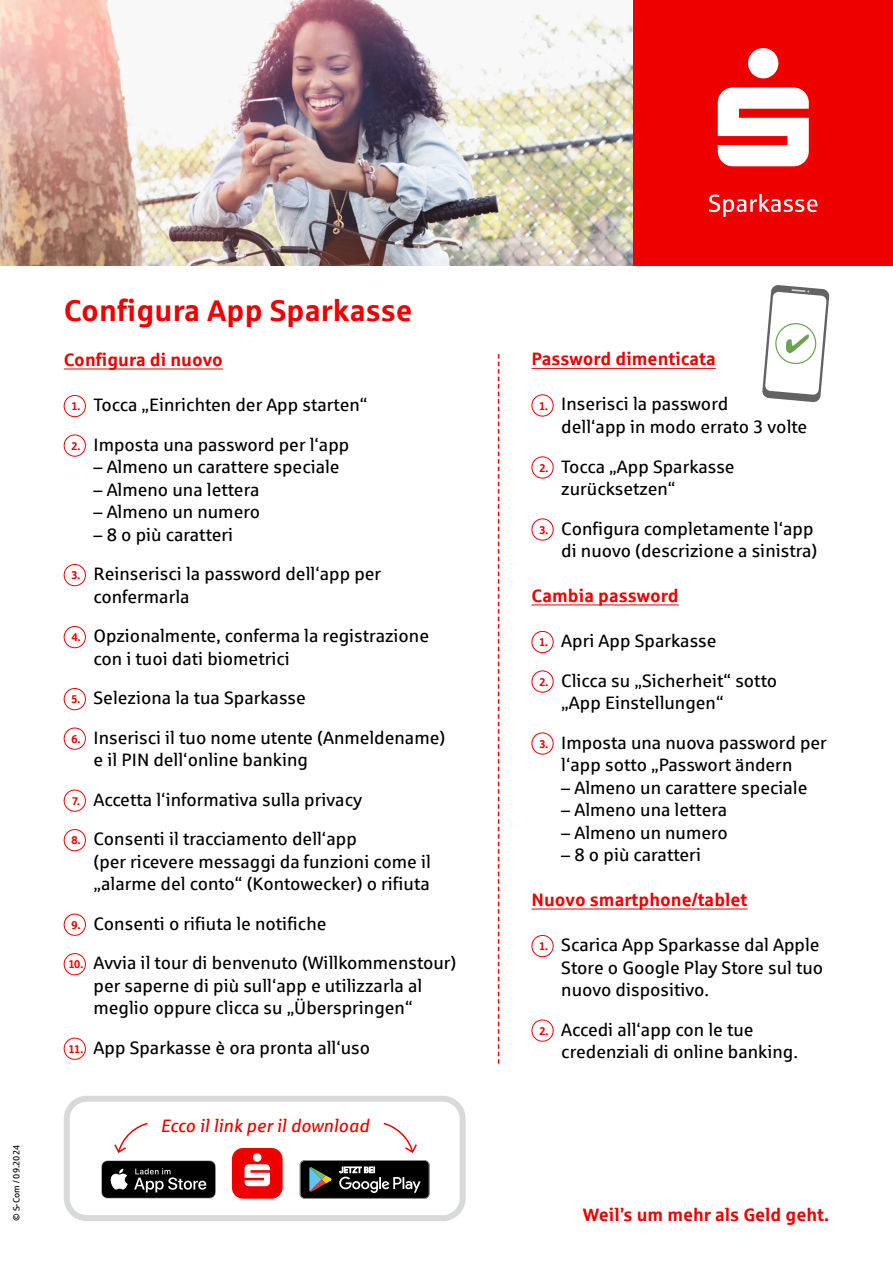
<style>
.page{position:relative;width:893px;height:1263px;background:#fff}
.page>*{position:absolute;margin:0;border:0;box-sizing:border-box;transform-origin:0 0}
.t1{font:700 30px "Sparkasse Rg";color:#e00}
.t2{font:18px/22.5px "Sparkasse Rg";color:#000}
.t3{font:700 18px "Sparkasse Rg";color:#e00}
.t4{font:italic 18px "Sparkasse Rg";color:#e00}
.t5{font:9px "Sparkasse Rg";color:#000}
.s1{font-family:"Sparkasse Head";font-size:11.25px;color:#e00}
</style>
<div class="page">
<hr style="left:64px;top:368px;width:159px;height:1px;background:#e00">
<div style="left:64px;top:395px;width:22px;height:22px;border:1px solid #e00;border-radius:50%"></div>
<div style="left:64px;top:435px;width:22px;height:22px;border:1px solid #e00;border-radius:50%"></div>
<div style="left:64px;top:564px;width:22px;height:22px;border:1px solid #e00;border-radius:50%"></div>
<div style="left:64px;top:626px;width:22px;height:22px;border:1px solid #e00;border-radius:50%"></div>
<div style="left:64px;top:688px;width:22px;height:22px;border:1px solid #e00;border-radius:50%"></div>
<div style="left:64px;top:728px;width:22px;height:22px;border:1px solid #e00;border-radius:50%"></div>
<div style="left:64px;top:790px;width:22px;height:22px;border:1px solid #e00;border-radius:50%"></div>
<div style="left:64px;top:829px;width:22px;height:22px;border:1px solid #e00;border-radius:50%"></div>
<div style="left:64px;top:914px;width:22px;height:22px;border:1px solid #e00;border-radius:50%"></div>
<div style="left:64px;top:953px;width:22px;height:22px;border:1px solid #e00;border-radius:50%"></div>
<div style="left:64px;top:1038px;width:22px;height:22px;border:1px solid #e00;border-radius:50%"></div>
<hr style="left:531px;top:368px;width:185px;height:1px;background:#e00">
<hr style="left:531px;top:604px;width:148px;height:1px;background:#e00">
<hr style="left:531px;top:908px;width:216px;height:1px;background:#e00">
<div style="left:531px;top:394px;width:23px;height:22px;border:1px solid #e00;border-radius:50%"></div>
<div style="left:531px;top:456px;width:23px;height:22px;border:1px solid #e00;border-radius:50%"></div>
<div style="left:531px;top:518px;width:23px;height:22px;border:1px solid #e00;border-radius:50%"></div>
<div style="left:531px;top:631px;width:23px;height:22px;border:1px solid #e00;border-radius:50%"></div>
<div style="left:531px;top:670px;width:23px;height:22px;border:1px solid #e00;border-radius:50%"></div>
<div style="left:531px;top:732px;width:23px;height:22px;border:1px solid #e00;border-radius:50%"></div>
<div style="left:531px;top:935px;width:23px;height:22px;border:1px solid #e00;border-radius:50%"></div>
<div style="left:531px;top:1019px;width:23px;height:22px;border:1px solid #e00;border-radius:50%"></div>
<svg style="left:762px;top:285px;width:67px;height:117px"></svg>
<svg style="left:498px;top:354px;width:1px;height:710px"></svg>
<div style="left:64px;top:1096px;width:402px;height:125px;border:6px solid #d8dada;border-radius:20px"></div>
<svg style="left:114px;top:1122px;width:34px;height:31px"></svg>
<svg style="left:383px;top:1122px;width:34px;height:31px"></svg>
<div style="left:232px;top:1148px;width:51px;height:51px;background:#e00;border-radius:11px"></div>
<svg style="left:245px;top:1153px;width:25px;height:33px"></svg>
<svg style="left:300px;top:1160px;width:129px;height:39px;background:#2d2f2d"></svg>
<svg style="left:101px;top:1160px;width:115px;height:39px;background:#323232"></svg>
<img style="left:0;top:0;width:634px;height:266px">
<div style="left:634px;top:0;width:259px;height:266px;background:#e00"></div>
<svg style="left:709px;top:194px;width:108px;height:23px"></svg>
<svg style="left:718px;top:48px;width:91px;height:118px"></svg>
<p class="t5" style="left:11px;top:1221px;width:78px;rotate:-90deg">© S-Com / 09.2024</p>
<h1 class="t1" style="left:64px;top:291px;width:350px">Configura App Sparkasse</h1>
<p class="t3" style="left:64px;top:348px;width:161px">Configura di nuovo</p>
<p class="t2" style="left:72px;top:393px;width:297px"><span class="s1">1.</span> Tocca „Einrichten der App starten“</p>
<p class="t2" style="left:72px;top:433px;width:279px"><span class="s1">2.</span> Imposta una password per l‘app</p>
<p class="t2" style="left:94px;top:455px;width:248px">– Almeno un carattere speciale</p>
<p class="t2" style="left:94px;top:478px;width:167px">– Almeno una lettera</p>
<p class="t2" style="left:94px;top:500px;width:168px">– Almeno un numero</p>
<p class="t2" style="left:94px;top:523px;width:141px">– 8 o più caratteri</p>
<p class="t2" style="left:94px;top:562px;width:289px;text-indent:-22px"><span class="s1">3.</span> Reinserisci la password dell‘app per confermarla</p>
<p class="t2" style="left:94px;top:624px;width:337px;text-indent:-22px"><span class="s1">4.</span> Opzionalmente, conferma la registrazione con i tuoi dati biometrici</p>
<p class="t2" style="left:72px;top:686px;width:236px"><span class="s1">5.</span> Seleziona la tua Sparkasse</p>
<p class="t2" style="left:94px;top:726px;width:353px;text-indent:-22px"><span class="s1">6.</span> Inserisci il tuo nome utente (Anmeldename) e il PIN dell‘online banking</p>
<p class="t2" style="left:72px;top:788px;width:291px"><span class="s1">7.</span> Accetta l‘informativa sulla privacy</p>
<p class="t2" style="left:94px;top:827px;width:339px;text-indent:-22px"><span class="s1">8.</span> Consenti il tracciamento dell‘app<br>(per ricevere messaggi da funzioni come il „alarme del conto“ (Kontowecker) o rifiuta</p>
<p class="t2" style="left:72px;top:912px;width:256px"><span class="s1">9.</span> Consenti o rifiuta le notifiche</p>
<p class="t2" style="left:94px;top:951px;width:364px;text-indent:-25px"><span class="s1">10.</span> Avvia il tour di benvenuto (Willkommenstour) per saperne di più sull‘app e utilizzarla al meglio oppure clicca su „Überspringen“</p>
<p class="t2" style="left:69px;top:1036px;width:303px"><span class="s1">11.</span> App Sparkasse è ora pronta all‘uso</p>
<p class="t4" style="left:160px;top:1114px;width:210px">Ecco il link per il download</p>
<p class="t3" style="left:531px;top:348px;width:186px">Password dimenticata</p>
<p class="t2" style="left:561px;top:392px;width:247px;text-indent:-22px"><span class="s1">1.</span> Inserisci la password<br>dell‘app in modo errato 3 volte</p>
<p class="t2" style="left:561px;top:454px;width:175px;text-indent:-22px"><span class="s1">2.</span> Tocca „App Sparkasse zurücksetzen“</p>
<p class="t2" style="left:539px;top:516px;width:280px;text-align:right"><span class="s1">3.</span> Configura completamente l‘app di nuovo (descrizione a sinistra)</p>
<p class="t3" style="left:531px;top:584px;width:149px">Cambia password</p>
<p class="t2" style="left:539px;top:629px;width:178px"><span class="s1">1.</span> Apri App Sparkasse</p>
<p class="t2" style="left:561px;top:668px;width:217px;text-indent:-22px"><span class="s1">2.</span> Clicca su „Sicherheit“ sotto „App Einstellungen“</p>
<p class="t2" style="left:561px;top:730px;width:267px;text-indent:-22px"><span class="s1">3.</span> Imposta una nuova password per l‘app sotto „Passwort ändern</p>
<p class="t2" style="left:561px;top:775px;width:248px">– Almeno un carattere speciale</p>
<p class="t2" style="left:561px;top:798px;width:167px">– Almeno una lettera</p>
<p class="t2" style="left:561px;top:820px;width:168px">– Almeno un numero</p>
<p class="t2" style="left:561px;top:843px;width:141px">– 8 o più caratteri</p>
<p class="t3" style="left:531px;top:888px;width:217px">Nuovo smartphone/tablet</p>
<p class="t2" style="left:561px;top:933px;width:263px;text-indent:-22px"><span class="s1">1.</span> Scarica App Sparkasse dal Apple<br>Store o Google Play Store sul tuo nuovo dispositivo.</p>
<p class="t2" style="left:561px;top:1017px;width:238px;text-indent:-22px"><span class="s1">2.</span> Accedi all‘app con le tue credenziali di online banking.</p>
<p class="t3" style="left:583px;top:1203px;width:248px">Weil’s um mehr als Geld geht.</p>
</div>
